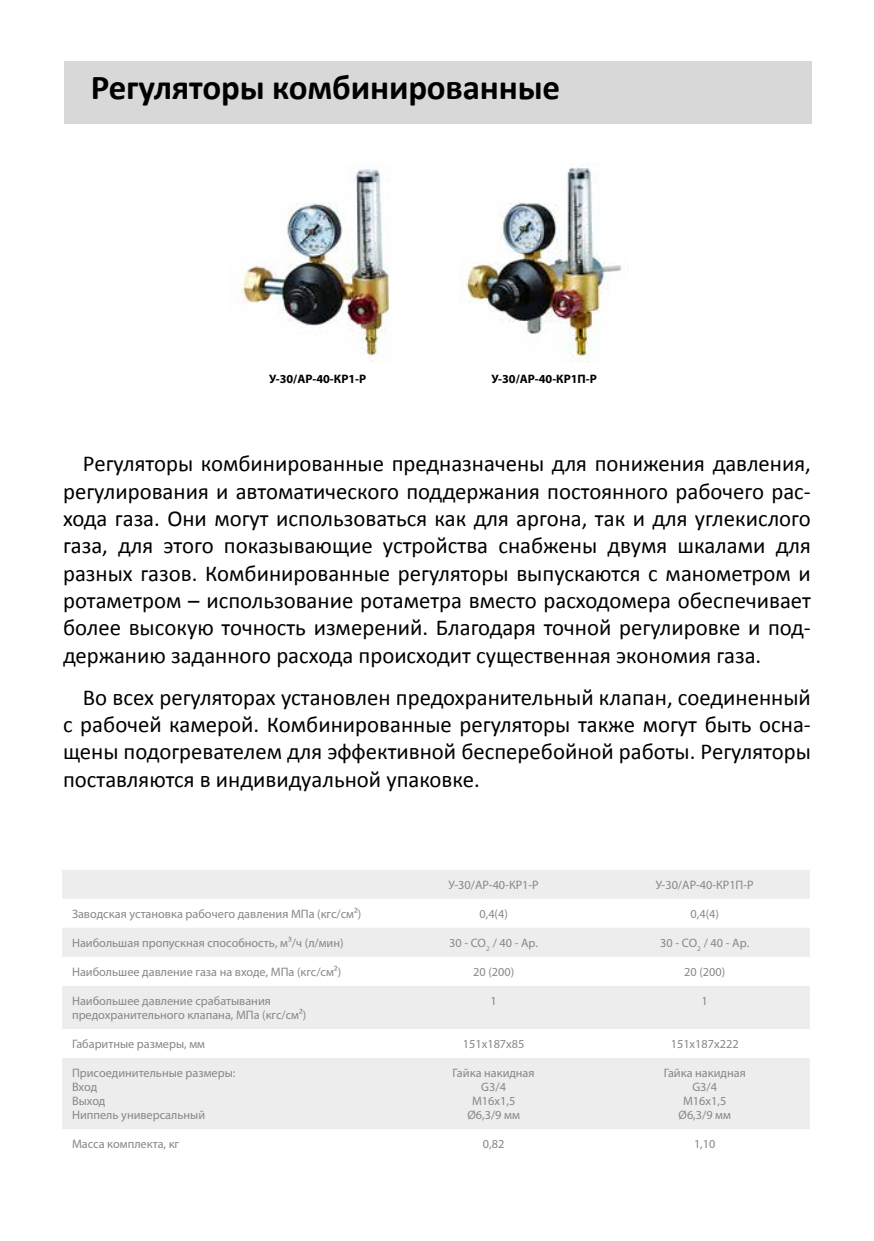
<style>
.page{position:relative;width:874px;height:1241px;background:#fff}
.page>*{position:absolute;margin:0;border:0;box-sizing:border-box;transform-origin:0 0}
.t1{font:700 35px "Calibri";letter-spacing:-.005em;color:#000}
.t2{font:22.75px/27.3px "Calibri";color:#000;text-align:justify}
.t3{font:12.25px/14px "Myriad Pro";color:#878787}
.t4{font:700 12.25px "Myriad Pro";color:#000}
</style>
<div class="page">
<div style="left:65px;top:62px;width:746px;height:62px;background:#d8d8d8"></div>
<img style="left:233px;top:168px;width:157px;height:193px">
<img style="left:459px;top:168px;width:162px;height:195px">
<svg style="left:62px;top:870px;width:747px;height:258px;fill:#ededed"></svg>
<h1 class="t1" style="left:91px;top:65px;width:471px">Регуляторы комбинированные</h1>
<p class="t4" style="left:269px;top:371px;width:99px">У-30/АР-40-КР1-Р</p>
<p class="t4" style="left:491px;top:371px;width:107px">У-30/АР-40-КР1П-Р</p>
<p class="t2" style="left:63px;top:450px;width:749px;text-indent:20px">Регуляторы комбинированные предназначены для понижения давления, регулирования и автоматического поддержания постоянного рабочего рас&shy;хода газа. Они могут использоваться как для аргона, так и для углекислого газа, для этого показывающие устройства снабжены двумя шкалами для разных газов. Комбинированные регуляторы выпускаются с манометром и ротаметром – использование ротаметра вместо расходомера обеспечивает более высокую точность измерений. Благодаря точной регулировке и под&shy;держанию заданного расхода происходит существенная экономия газа.</p>
<p class="t2" style="left:63px;top:683px;width:749px;text-indent:20px">Во всех регуляторах установлен предохранительный клапан, соединенный с рабочей камерой. Комбинированные регуляторы также могут быть осна&shy;щены подогревателем для эффективной бесперебойной работы. Регуляторы поставляются в индивидуальной упаковке.</p>
<p class="t3" style="left:448px;top:877px;width:92px">У-30/АР-40-КР1-Р</p>
<p class="t3" style="left:655px;top:877px;width:99px">У-30/АР-40-КР1П-Р</p>
<p class="t3" style="left:72px;top:906px;width:291px">Заводская установка рабочего давления МПа (кгс/см²)</p>
<p class="t3" style="left:479px;top:906px;width:30px">0,4(4)</p>
<p class="t3" style="left:690px;top:906px;width:30px">0,4(4)</p>
<p class="t3" style="left:72px;top:935px;width:273px">Наибольшая пропускная способность, м³/ч (л/мин)</p>
<p class="t3" style="left:449px;top:935px;width:90px">30 - CO<sub>2</sub> / 40 - Ар.</p>
<p class="t3" style="left:660px;top:935px;width:90px">30 - CO<sub>2</sub> / 40 - Ар.</p>
<p class="t3" style="left:72px;top:964px;width:270px">Наибольшее давление газа на входе, МПа (кгс/см²)</p>
<p class="t3" style="left:473px;top:964px;width:42px">20 (200)</p>
<p class="t3" style="left:683px;top:964px;width:42px">20 (200)</p>
<p class="t3" style="left:72px;top:993px;width:236px">Наибольшее давление срабатывания предохранительного клапана, МПа (кгс/см²)</p>
<p class="t3" style="left:490px;top:993px;width:8px">1</p>
<p class="t3" style="left:701px;top:993px;width:8px">1</p>
<p class="t3" style="left:72px;top:1036px;width:134px">Габаритные размеры, мм</p>
<p class="t3" style="left:462px;top:1036px;width:63px">151х187х85</p>
<p class="t3" style="left:670px;top:1036px;width:69px">151x187x222</p>
<p class="t3" style="left:72px;top:1065px;width:165px">Присоединительные размеры:<br>Вход<br>Выход<br>Ниппель универсальный</p>
<p class="t3" style="left:452px;top:1065px;width:84px;text-align:center">Гайка накидная<br>G3/4<br>М16х1,5<br>Ø6,3/9 мм</p>
<p class="t3" style="left:663px;top:1065px;width:84px;text-align:center">Гайка накидная<br>G3/4<br>М16х1,5<br>Ø6,3/9 мм</p>
<p class="t3" style="left:72px;top:1136px;width:109px">Масса комплекта, кг</p>
<p class="t3" style="left:482px;top:1136px;width:23px">0,82</p>
<p class="t3" style="left:693px;top:1136px;width:23px">1,10</p>
</div>
